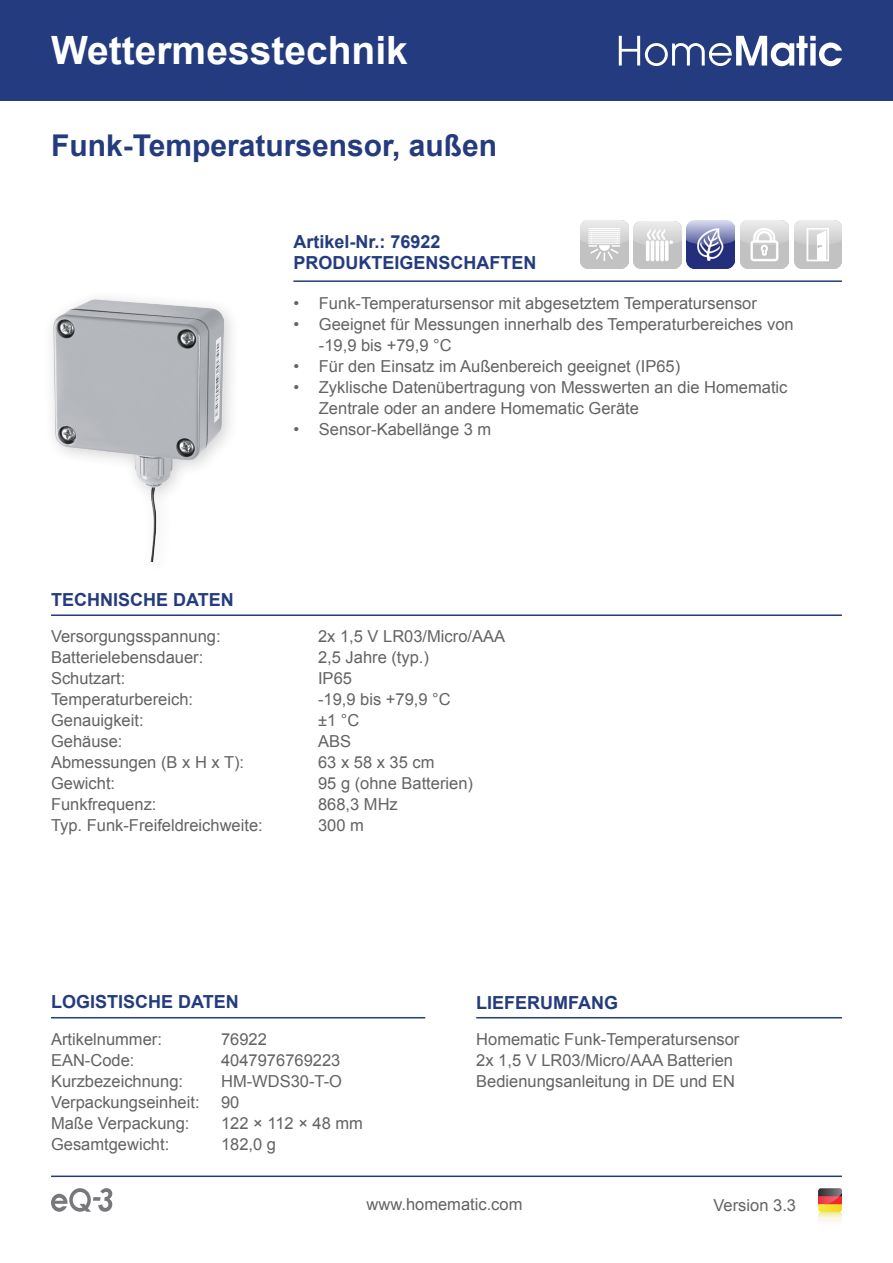
<style>
.page{position:relative;width:893px;height:1263px;background:#fff}
.page>*{position:absolute;margin:0;border:0;box-sizing:border-box;transform-origin:0 0}
.Kategorie{font:700 39px "Arial";color:#fff}
.Langbezeichnung{font:700 30px "Arial";color:#243c7f}
.Überschrift{font:700 18px "Arial";color:#243c7f}
.t1{font:16.5px/21px "Arial";color:#636366}
</style>
<div class="page">
<hr style="left:51px;top:1175px;width:791px;height:2px;background:#243c7f">
<hr style="left:51px;top:1017px;width:374px;height:1px;background:#243c7f">
<hr style="left:476px;top:1017px;width:366px;height:1px;background:#243c7f">
<hr style="left:51px;top:614px;width:791px;height:2px;background:#243c7f">
<hr style="left:293px;top:280px;width:549px;height:2px;background:#243c7f">
<div style="left:42px;top:289px;width:199px;height:289px;background:#231f20;opacity:.2"></div>
<img style="left:54px;top:300px;width:170px;height:261px">
<div style="left:0;top:0;width:893px;height:101px;background:#243c7f"></div>
<svg style="left:619px;top:36px;width:223px;height:30px"></svg>
<img style="left:794px;top:221px;width:48px;height:48px">
<img style="left:741px;top:221px;width:48px;height:48px">
<img style="left:580px;top:221px;width:48px;height:48px">
<img style="left:686px;top:221px;width:48px;height:48px">
<img style="left:634px;top:221px;width:47px;height:48px">
<div style="left:818px;top:1219px;width:24px;height:9px;background:#fefafa"></div>
<svg style="left:818px;top:1188px;width:24px;height:32px"></svg>
<svg style="left:51px;top:1188px;width:61px;height:24px"></svg>
<p class="Kategorie" style="left:51px;top:23px;width:358px">Wettermesstechnik</p>
<p class="Langbezeichnung" style="left:51px;top:124px;width:448px">Funk-Temperatursensor, außen</p>
<p class="Überschrift" style="left:293px;top:228px;width:149px">Artikel-Nr.: 76922</p>
<p class="Überschrift" style="left:293px;top:249px;width:244px">PRODUKTEIGENSCHAFTEN</p>
<p class="t1" style="left:293px;top:292px;width:465px">• Funk-Temperatursensor mit abgesetztem Temperatursensor</p>
<p class="t1" style="left:319px;top:313px;width:476px;text-indent:-26px">• Geeignet für Messungen innerhalb des Temperaturbereiches von -19,9 bis +79,9 °C</p>
<p class="t1" style="left:293px;top:355px;width:388px">• Für den Einsatz im Außenbereich geeignet (IP65)</p>
<p class="t1" style="left:319px;top:376px;width:470px;text-indent:-26px">• Zyklische Datenübertragung von Messwerten an die Homematic<br>Zentrale oder an andere Homematic Geräte</p>
<p class="t1" style="left:293px;top:418px;width:199px">• Sensor-Kabellänge 3 m</p>
<p class="Überschrift" style="left:51px;top:587px;width:184px">TECHNISCHE DATEN</p>
<p class="t1" style="left:51px;top:626px;width:171px">Versorgungsspannung:</p>
<p class="t1" style="left:51px;top:647px;width:154px">Batterielebensdauer:</p>
<p class="t1" style="left:51px;top:668px;width:76px">Schutzart:</p>
<p class="t1" style="left:51px;top:689px;width:144px">Temperaturbereich:</p>
<p class="t1" style="left:51px;top:710px;width:94px">Genauigkeit:</p>
<p class="t1" style="left:51px;top:731px;width:73px">Gehäuse:</p>
<p class="t1" style="left:51px;top:752px;width:195px">Abmessungen (B x H x T):</p>
<p class="t1" style="left:51px;top:773px;width:66px">Gewicht:</p>
<p class="t1" style="left:51px;top:794px;width:107px">Funkfrequenz:</p>
<p class="t1" style="left:51px;top:815px;width:213px">Typ. Funk-Freifeldreichweite:</p>
<p class="t1" style="left:318px;top:626px;width:189px">2x 1,5 V LR03/Micro/AAA</p>
<p class="t1" style="left:318px;top:647px;width:112px">2,5 Jahre (typ.)</p>
<p class="t1" style="left:318px;top:668px;width:35px">IP65</p>
<p class="t1" style="left:318px;top:689px;width:134px">-19,9 bis +79,9 °C</p>
<p class="t1" style="left:318px;top:710px;width:43px">±1 °C</p>
<p class="t1" style="left:318px;top:731px;width:35px">ABS</p>
<p class="t1" style="left:318px;top:752px;width:118px">63 x 58 x 35 cm</p>
<p class="t1" style="left:318px;top:773px;width:157px">95 g (ohne Batterien)</p>
<p class="t1" style="left:318px;top:794px;width:81px">868,3 MHz</p>
<p class="t1" style="left:318px;top:815px;width:47px">300 m</p>
<p class="Überschrift" style="left:51px;top:989px;width:189px">LOGISTISCHE DATEN</p>
<p class="Überschrift" style="left:476px;top:990px;width:143px">LIEFERUMFANG</p>
<p class="t1" style="left:51px;top:1029px;width:112px">Artikelnummer:</p>
<p class="t1" style="left:51px;top:1050px;width:85px">EAN-Code:</p>
<p class="t1" style="left:51px;top:1071px;width:134px">Kurzbezeichnung:</p>
<p class="t1" style="left:51px;top:1092px;width:150px">Verpackungseinheit:</p>
<p class="t1" style="left:51px;top:1113px;width:140px">Maße Verpackung:</p>
<p class="t1" style="left:51px;top:1134px;width:120px">Gesamtgewicht:</p>
<p class="t1" style="left:221px;top:1029px;width:47px">76922</p>
<p class="t1" style="left:221px;top:1050px;width:121px">4047976769223</p>
<p class="t1" style="left:221px;top:1071px;width:122px">HM-WDS30-T-O</p>
<p class="t1" style="left:221px;top:1092px;width:20px">90</p>
<p class="t1" style="left:221px;top:1113px;width:143px">122 × 112 × 48 mm</p>
<p class="t1" style="left:221px;top:1134px;width:57px">182,0 g</p>
<p class="t1" style="left:476px;top:1029px;width:265px">Homematic Funk-Temperatursensor</p>
<p class="t1" style="left:476px;top:1050px;width:260px">2x 1,5 V LR03/Micro/AAA Batterien<br>Bedienungsanleitung in DE und EN</p>
<p class="t1" style="left:367px;top:1194px;width:157px">www.homematic.com</p>
<p class="t1" style="left:713px;top:1194px;width:84px">Version 3.3</p>
</div>
